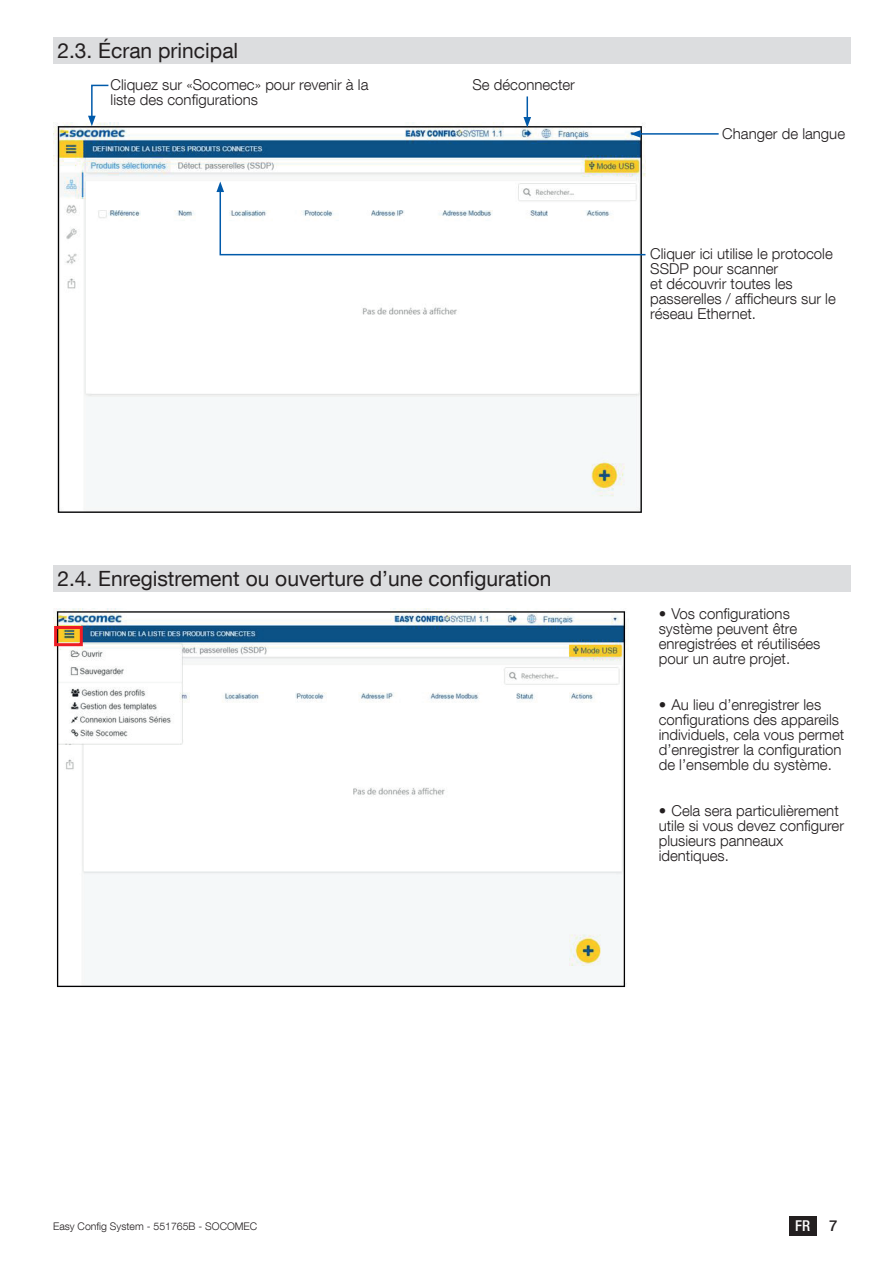
<style>
.page{position:relative;width:893px;height:1263px;background:#fff}
.page>*{position:absolute;margin:0;border:0;box-sizing:border-box;transform-origin:0 0}
.t1{font:21px "Helvetica Neue LT Com";color:#231f20}
.t2{font:300 15px/15px "Helvetica Neue LT Com";color:#231f20}
.t3{font:500 condensed 15px "Helvetica Neue LT Com";color:#fff}
.t4{font:500 15px "Helvetica Neue LT Com";color:#231f20}
.t5{font:300 10.5px "Helvetica Neue LT Com";color:#231f20}
</style>
<div class="page">
<div style="left:789px;top:1216px;width:27px;height:19px;background:#231f20"></div>
<div style="left:53px;top:37px;width:797px;height:27px;background:#dcdddf"></div>
<div style="left:53px;top:566px;width:797px;height:26px;background:#dcdddf"></div>
<img style="left:53px;top:123px;width:592px;height:390px">
<svg style="left:88px;top:84px;width:22px;height:42px"></svg>
<hr style="left:526px;top:96px;width:2px;height:23px;background:#015aaa">
<svg style="left:523px;top:117px;width:8px;height:11px"></svg>
<hr style="left:638px;top:133px;width:81px;height:2px;background:#015aaa">
<svg style="left:630px;top:130px;width:11px;height:8px"></svg>
<svg style="left:216px;top:182px;width:430px;height:74px"></svg>
<img style="left:53px;top:608px;width:574px;height:380px">
<div style="left:54px;top:626px;width:29px;height:20px;border:3px solid #ee1d23"></div>
<h1 class="t1" style="left:57px;top:37px;width:182px">2.3. Écran principal</h1>
<p class="t2" style="left:111px;top:77px;width:259px">Cliquez sur «Socomec» pour revenir à la liste des configurations</p>
<p class="t2" style="left:472px;top:77px;width:104px">Se déconnecter</p>
<p class="t2" style="left:722px;top:126px;width:124px">Changer de langue</p>
<p class="t2" style="left:650px;top:246px;width:187px">Cliquer ici utilise le protocole<br>SSDP pour scanner<br>et découvrir toutes les passerelles / afficheurs sur le réseau Ethernet.</p>
<h1 class="t1" style="left:57px;top:565px;width:496px">2.4. Enregistrement ou ouverture d’une configuration</h1>
<p class="t2" style="left:659px;top:606px;width:163px">• Vos configurations système peuvent être enregistrées et réutilisées pour un autre projet.</p>
<p class="t2" style="left:659px;top:697px;width:187px">• Au lieu d’enregistrer les configurations des appareils individuels, cela vous permet d’enregistrer la configuration de l’ensemble du système.</p>
<p class="t2" style="left:659px;top:803px;width:187px">• Cela sera particulièrement utile si vous devez configurer plusieurs panneaux identiques.</p>
<p class="t5" style="left:53px;top:1219px;width:206px">Easy Config System - 551765B - SOCOMEC</p>
<p class="t3" style="left:795px;top:1217px;width:16px">FR</p>
<p class="t4" style="left:829px;top:1217px;width:10px">7</p>
</div>
